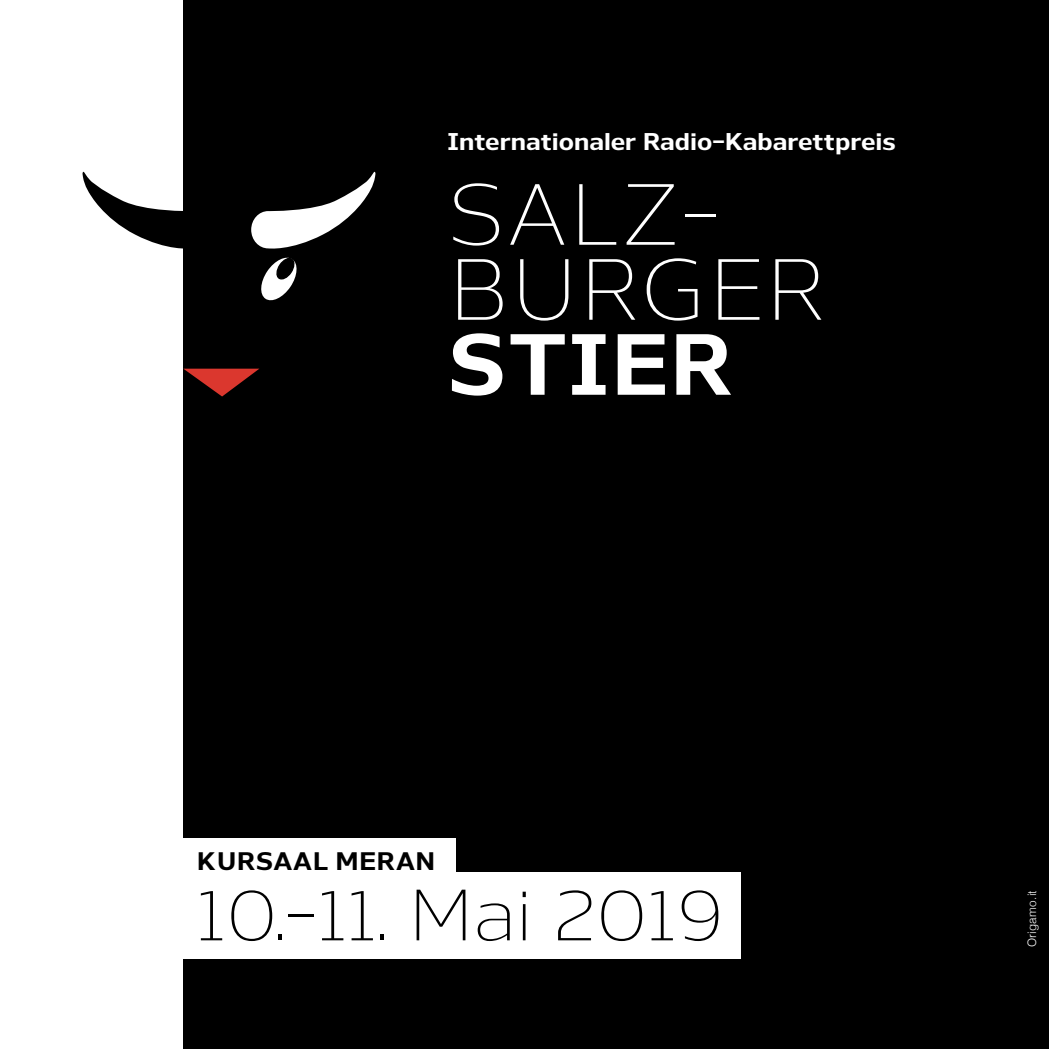
<style>
.page{position:relative;width:1049px;height:1049px;background:#fff}
.page>*{position:absolute;margin:0;border:0;box-sizing:border-box;transform-origin:0 0}
.t1{font:300 86.5px/75px "Nauman";letter-spacing:.01em;color:#fff}
.t2{font:700 86.5px "Nauman";letter-spacing:.01em;color:#fff}
.t3{font:300 72.25px "Nauman";color:#000}
.t4{font:700 25.25px "Nauman";letter-spacing:.01em;color:#000}
.t5{font:700 24.25px "Nauman";color:#fff}
.t6{font:300 11.75px "Helvetica";letter-spacing:.02em;color:#fff}
</style>
<div class="page">
<div style="left:183px;top:0;width:866px;height:1049px;background:#000"></div>
<svg style="left:251px;top:171px;width:124px;height:130px"></svg>
<svg style="left:184px;top:369px;width:75px;height:27px"></svg>
<svg style="left:83px;top:171px;width:100px;height:78px"></svg>
<div style="left:177px;top:838px;width:279px;height:46px;background:#fff"></div>
<div style="left:176px;top:872px;width:565px;height:87px;background:#fff"></div>
<p class="t5" style="left:448px;top:122px;width:450px">Internationaler Radio-Kabarettpreis</p>
<h1 class="t1" style="left:448px;top:169px;width:381px">SALZ-<br>BURGER</h1>
<h1 class="t2" style="left:448px;top:293px;width:288px">STIER</h1>
<p class="t4" style="left:197px;top:840px;width:240px">KURSAAL MERAN</p>
<h2 class="t3" style="left:197px;top:860px;width:528px">10.-11. Mai 2019</h2>
<p class="t6" style="left:1022px;top:947px;width:58px;rotate:-90deg">Origamo.it</p>
</div>
